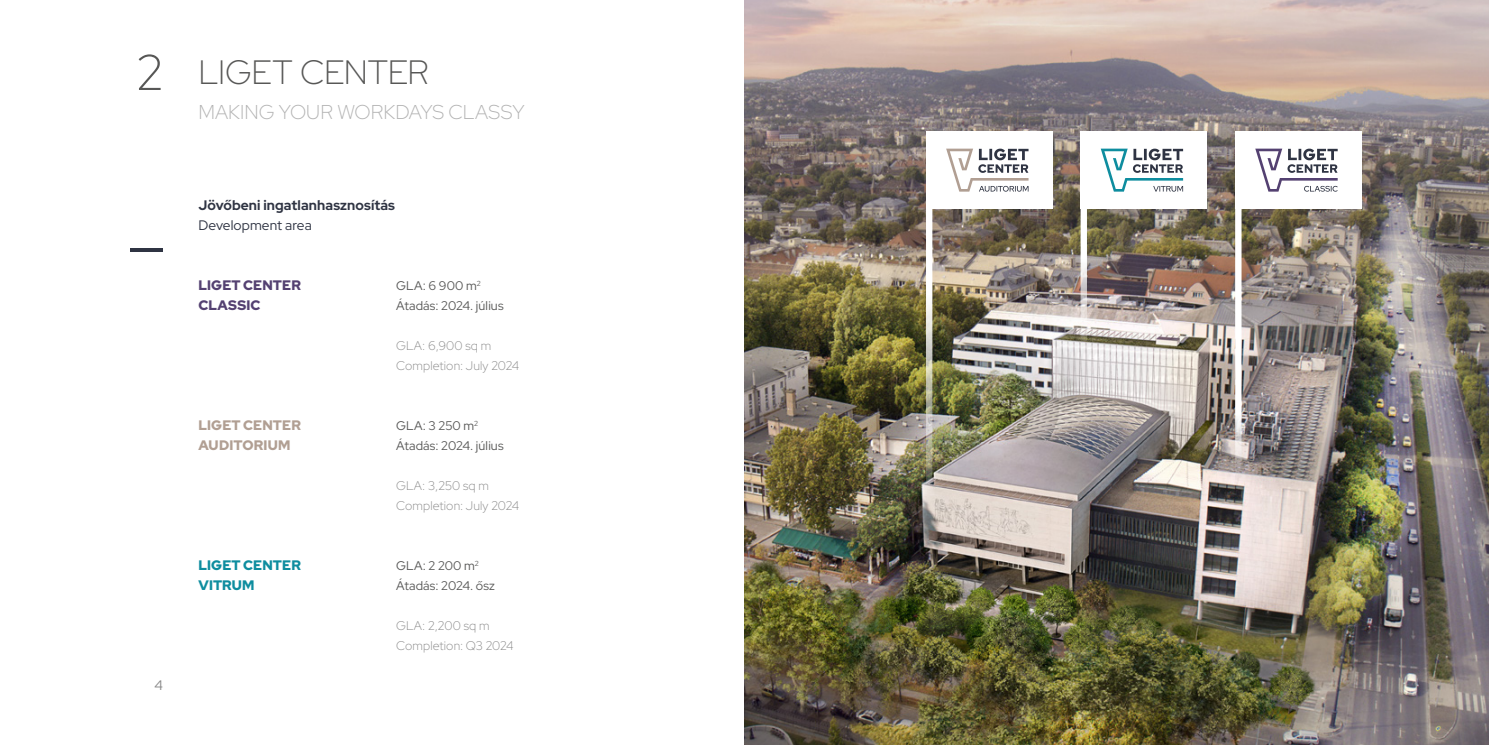
<style>
.page{position:relative;width:1489px;height:745px;background:#fff}
.page>*{position:absolute;margin:0;border:0;box-sizing:border-box;transform-origin:0 0}
.t1{font:300 50px "Red Hat Display";color:#575756}
.t2{font:300 33.75px "Red Hat Display";letter-spacing:-.01em;color:#575756}
.t3{font:300 20px "Red Hat Display";color:#b2b2b2}
.t4{font:800 13.75px "Red Hat Display";letter-spacing:.01em;color:#2f3443}
.t5{font:900 13.75px/20px "Red Hat Display";letter-spacing:.01em;color:#b19f93}
.t6{font:900 13.75px/20px "Red Hat Display";letter-spacing:.015em;color:#544171}
.t7{font:900 13.75px/20px "Red Hat Display";letter-spacing:.01em;color:#0e8d9f}
.t8{font:13.75px "Red Hat Display";letter-spacing:.005em;color:#2f3443}
.t9{font:13.75px "Red Hat Display";color:#878787}
.t10{font:300 12.5px/20px "Red Hat Display";letter-spacing:.01em;color:#878787}
.t11{font:12.5px/20px "Red Hat Display";letter-spacing:.01em;color:#575756}
</style>
<div class="page">
<img style="left:744px;top:0;width:744px;height:744px">
<hr style="left:131px;top:248px;width:32px;height:3px;background:#2f3443">
<svg style="left:1080px;top:209px;width:6px;height:132px"></svg>
<div style="left:1080px;top:131px;width:126px;height:78px;background:#fff"></div>
<svg style="left:1100px;top:148px;width:82px;height:43px"></svg>
<svg style="left:1234px;top:209px;width:7px;height:269px"></svg>
<div style="left:1234px;top:131px;width:127px;height:78px;background:#fff"></div>
<svg style="left:1255px;top:148px;width:82px;height:43px"></svg>
<svg style="left:926px;top:209px;width:6px;height:275px"></svg>
<div style="left:926px;top:131px;width:126px;height:78px;background:#fff"></div>
<svg style="left:946px;top:148px;width:82px;height:43px"></svg>
<h1 class="t1" style="left:136px;top:40px;width:28px">2</h1>
<p class="t9" style="left:154px;top:676px;width:10px">4</p>
<h2 class="t2" style="left:198px;top:50px;width:232px">LIGET CENTER</h2>
<h3 class="t3" style="left:198px;top:98px;width:327px">MAKING YOUR WORKDAYS CLASSY</h3>
<p class="t4" style="left:198px;top:196px;width:198px">Jövőbeni ingatlanhasznosítás</p>
<p class="t8" style="left:198px;top:216px;width:115px">Development area</p>
<p class="t6" style="left:198px;top:274px;width:104px">LIGET CENTER<br>CLASSIC</p>
<p class="t11" style="left:396px;top:275px;width:109px">GLA: 6 900 m<sup>2<br></sup>Átadás: 2024. július</p>
<p class="t10" style="left:396px;top:335px;width:125px">GLA: 6,900 sq m<br>Completion: July 2024</p>
<p class="t5" style="left:198px;top:414px;width:104px">LIGET CENTER<br>AUDITORIUM</p>
<p class="t11" style="left:396px;top:415px;width:109px">GLA: 3 250 m<sup>2<br></sup>Átadás: 2024. július</p>
<p class="t10" style="left:396px;top:475px;width:125px">GLA: 3,250 sq m<br>Completion: July 2024</p>
<p class="t7" style="left:198px;top:554px;width:104px">LIGET CENTER<br>VITRUM</p>
<p class="t11" style="left:396px;top:555px;width:100px">GLA: 2 200 m<sup>2<br></sup>Átadás: 2024. ősz</p>
<p class="t10" style="left:396px;top:615px;width:119px">GLA: 2,200 sq m<br>Completion: Q3 2024</p>
</div>
